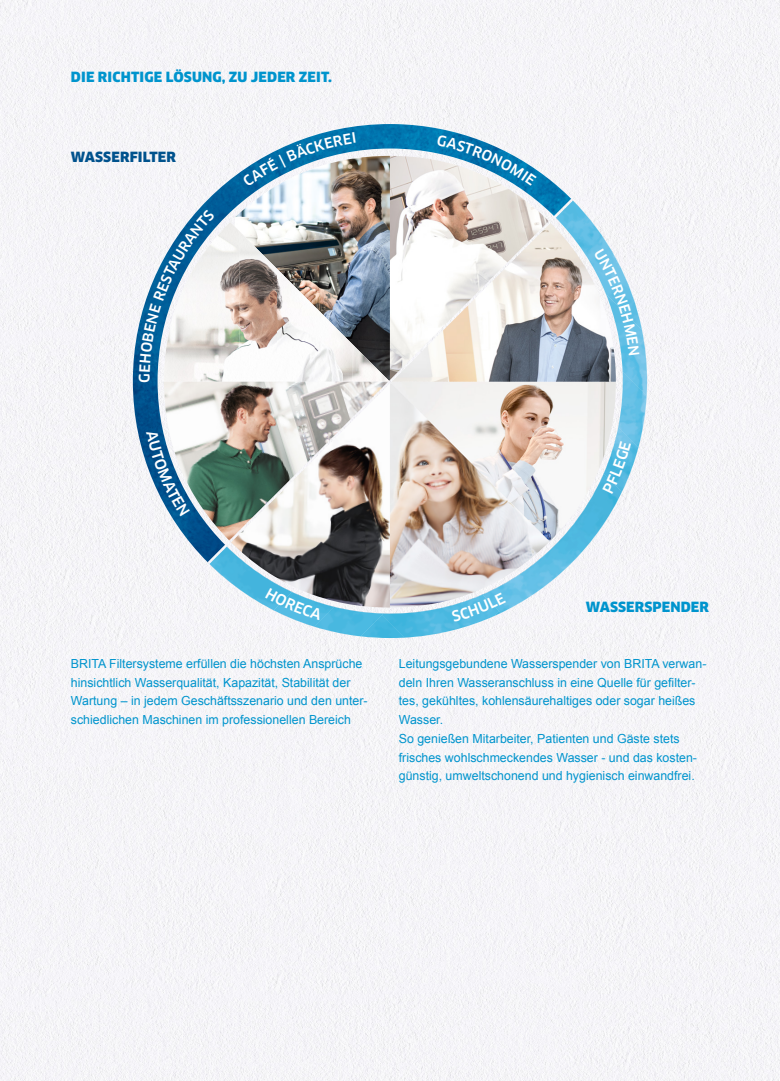
<style>
.page{position:relative;width:780px;height:1081px;background:#f5f4f8}
.page>*{position:absolute;margin:0;border:0;box-sizing:border-box;transform-origin:0 0}
.t1{font:900 13.75px "Clan Pro";letter-spacing:.01em;color:#0094cd}
.t2{font:900 13.75px "Clan Pro";letter-spacing:.01em;color:#00528d}
.t3{font:12.5px/18.8px "Arial";color:#0094cd}
</style>
<div class="page">
<img style="left:133px;top:381px;width:316px;height:257px">
<img style="left:235px;top:156px;width:314px;height:42px">
<img style="left:164px;top:382px;width:452px;height:159px">
<img style="left:292px;top:564px;width:98px;height:43px">
<img style="left:390px;top:564px;width:92px;height:30px">
<img style="left:573px;top:330px;width:32px;height:52px">
<img style="left:453px;top:587px;width:91px;height:43px">
<img style="left:622px;top:493px;width:6px;height:51px">
<img style="left:638px;top:284px;width:9px;height:194px">
<img style="left:573px;top:199px;width:69px;height:131px">
<img style="left:605px;top:294px;width:42px;height:101px">
<img style="left:618px;top:371px;width:28px;height:77px">
<img style="left:603px;top:427px;width:35px;height:65px">
<img style="left:482px;top:473px;width:140px;height:140px">
<img style="left:382px;top:594px;width:117px;height:43px">
<img style="left:314px;top:607px;width:69px;height:29px">
<img style="left:273px;top:592px;width:61px;height:34px">
<img style="left:360px;top:615px;width:44px;height:23px">
<img style="left:208px;top:564px;width:84px;height:46px">
<img style="left:207px;top:198px;width:366px;height:366px">
<svg style="left:146px;top:430px;width:44px;height:87px"></svg>
<svg style="left:265px;top:587px;width:58px;height:33px"></svg>
<svg style="left:451px;top:592px;width:55px;height:30px"></svg>
<svg style="left:602px;top:441px;width:29px;height:52px"></svg>
<svg style="left:139px;top:209px;width:76px;height:173px"></svg>
<svg style="left:242px;top:132px;width:114px;height:54px"></svg>
<svg style="left:437px;top:134px;width:100px;height:52px"></svg>
<svg style="left:593px;top:248px;width:46px;height:107px"></svg>
<p class="t1" style="left:71px;top:68px;width:262px">DIE RICHTIGE LÖSUNG, ZU JEDER ZEIT.</p>
<p class="t2" style="left:71px;top:148px;width:107px">WASSERFILTER</p>
<p class="t1" style="left:586px;top:598px;width:125px">WASSERSPENDER</p>
<p class="t3" style="left:71px;top:654px;width:298px">BRITA Filtersysteme erfüllen die höchsten Ansprüche hinsichtlich Wasserqualität, Kapazität, Stabilität der Wartung – in jedem Geschäftsszenario und den unter&shy;schiedlichen Maschinen im professionellen Bereich</p>
<p class="t3" style="left:399px;top:654px;width:309px">Leitungsgebundene Wasserspender von BRITA verwan&shy;deln Ihren Wasseranschluss in eine Quelle für gefilter&shy;tes, gekühltes, kohlensäurehaltiges oder sogar heißes Wasser.<br>So genießen Mitarbeiter, Patienten und Gäste stets frisches wohlschmeckendes Wasser - und das kosten&shy;günstig, umweltschonend und hygienisch einwandfrei.</p>
</div>
